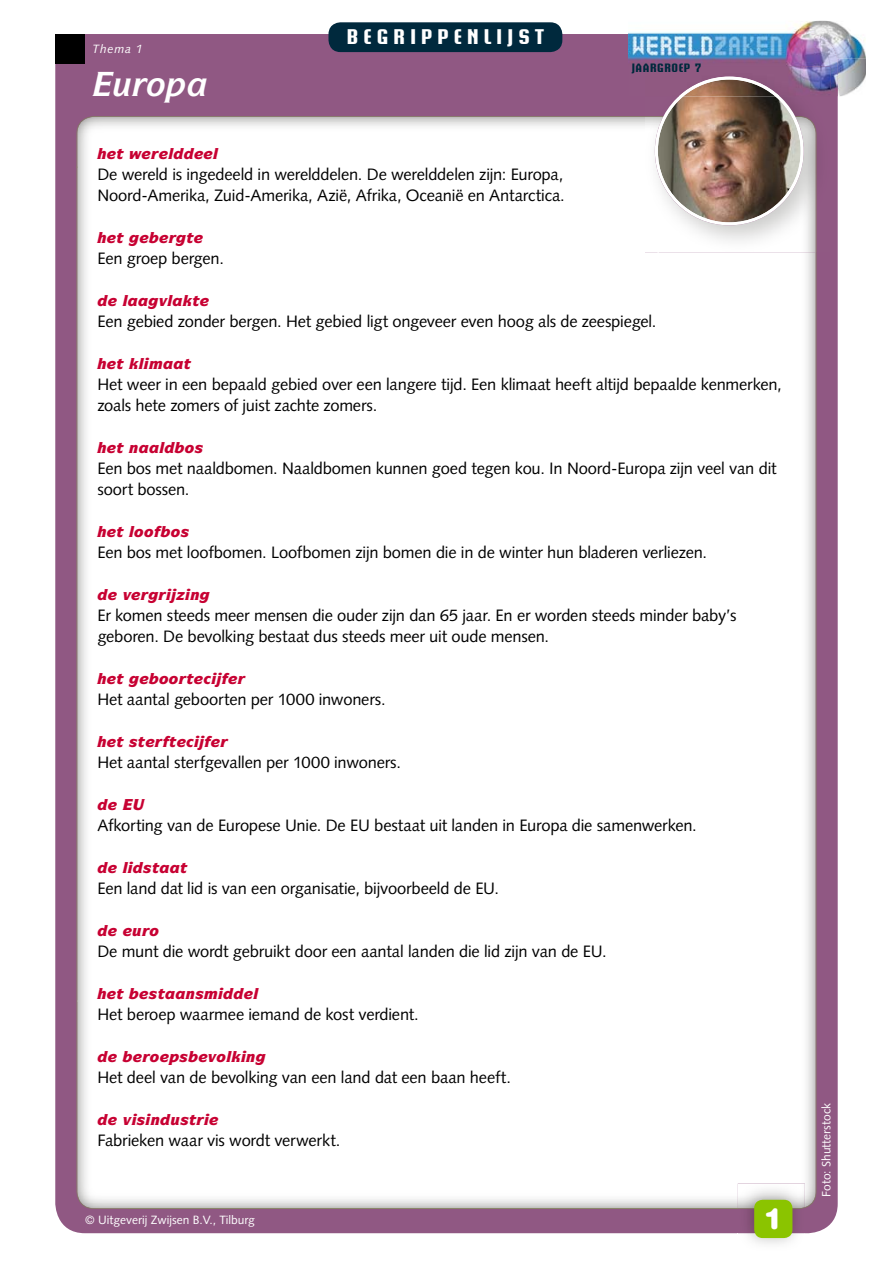
<style>
.page{position:relative;width:893px;height:1263px;background:#fff}
.page>*{position:absolute;margin:0;border:0;box-sizing:border-box;transform-origin:0 0}
.t1{font:900 29.25px "Helvetica Rounded LT Std";color:#fff}
.t2{font:700 21px "Briem Akademi Std";letter-spacing:.25em;color:#fff}
.t3{font:16.5px/21px "Syntax LT Std";letter-spacing:-.015em;color:#000}
.t4{font:italic 900 15px "ITC Symbol Std";color:#c70132}
.t5{font:12px "Syntax LT Std";color:#fff}
.t6{font:700 12px "Briem Akademi Std";letter-spacing:.05em;color:#00293d}
.t7{font:italic 12px "Syntax LT Std";letter-spacing:.07em;color:#fff}
</style>
<div class="page">
<div style="left:55px;top:34px;width:783px;height:1199px;background:#905883;border-radius:30px"></div>
<div style="left:130px;top:168px;width:527px;height:832px;background:#fff"></div>
<div style="left:657px;top:252px;width:148px;height:955px;background:#fff"></div>
<div style="left:130px;top:1000px;width:529px;height:207px;background:#fff"></div>
<img style="left:77px;top:116px;width:568px;height:52px">
<img style="left:77px;top:166px;width:53px;height:1043px">
<img style="left:805px;top:252px;width:11px;height:956px">
<img style="left:128px;top:1207px;width:610px;height:2px">
<img style="left:645px;top:116px;width:171px;height:136px">
<img style="left:655px;top:96px;width:149px;height:129px">
<img style="left:738px;top:1183px;width:67px;height:61px">
<div style="left:754px;top:1200px;width:38px;height:38px;background:#8bc400;border-radius:9px"></div>
<div style="left:328px;top:22px;width:234px;height:30px;background:#00293d;border-radius:12px"></div>
<img style="left:771px;top:21px;width:95px;height:38px">
<img style="left:838px;top:59px;width:28px;height:37px">
<img style="left:629px;top:34px;width:209px;height:62px">
<img style="left:679px;top:77px;width:101px;height:19px">
<div style="left:55px;top:34px;width:30px;height:30px;background:#000"></div>
<svg style="left:130px;top:151px;width:38px;height:8px"></svg>
<svg style="left:174px;top:148px;width:39px;height:11px"></svg>
<svg style="left:98px;top:295px;width:19px;height:11px"></svg>
<svg style="left:128px;top:298px;width:31px;height:11px"></svg>
<svg style="left:165px;top:442px;width:19px;height:11px"></svg>
<svg style="left:97px;top:526px;width:19px;height:11px"></svg>
<svg style="left:154px;top:526px;width:16px;height:11px"></svg>
<svg style="left:98px;top:589px;width:19px;height:11px"></svg>
<svg style="left:200px;top:592px;width:10px;height:11px"></svg>
<svg style="left:97px;top:673px;width:19px;height:11px"></svg>
<svg style="left:129px;top:673px;width:29px;height:14px"></svg>
<svg style="left:178px;top:676px;width:9px;height:8px"></svg>
<svg style="left:194px;top:673px;width:52px;height:14px"></svg>
<svg style="left:97px;top:736px;width:19px;height:11px"></svg>
<svg style="left:98px;top:799px;width:47px;height:11px"></svg>
<svg style="left:98px;top:862px;width:19px;height:11px"></svg>
<svg style="left:127px;top:862px;width:16px;height:11px"></svg>
<svg style="left:98px;top:925px;width:19px;height:11px"></svg>
<svg style="left:97px;top:988px;width:19px;height:11px"></svg>
<svg style="left:129px;top:988px;width:19px;height:11px"></svg>
<svg style="left:231px;top:1051px;width:15px;height:11px"></svg>
<svg style="left:255px;top:1054px;width:11px;height:11px"></svg>
<svg style="left:98px;top:1114px;width:19px;height:11px"></svg>
<svg style="left:131px;top:1114px;width:6px;height:11px"></svg>
<svg style="left:145px;top:1114px;width:6px;height:11px"></svg>
<svg style="left:161px;top:1114px;width:10px;height:11px"></svg>
<svg style="left:196px;top:1114px;width:22px;height:11px"></svg>
<svg style="left:97px;top:148px;width:27px;height:11px"></svg>
<svg style="left:97px;top:232px;width:106px;height:14px"></svg>
<svg style="left:173px;top:295px;width:36px;height:11px"></svg>
<svg style="left:97px;top:358px;width:94px;height:11px"></svg>
<svg style="left:97px;top:442px;width:62px;height:11px"></svg>
<svg style="left:123px;top:589px;width:68px;height:14px"></svg>
<svg style="left:146px;top:736px;width:82px;height:14px"></svg>
<svg style="left:160px;top:863px;width:28px;height:10px"></svg>
<svg style="left:123px;top:928px;width:36px;height:8px"></svg>
<svg style="left:165px;top:988px;width:88px;height:11px"></svg>
<div style="left:98px;top:1051px;width:110px;height:14px;background:#fff"></div>
<p class="t7" style="left:92px;top:41px;width:52px">Thema 1</p>
<p class="t2" style="left:347px;top:25px;width:199px">BEGRIPPENLIJST</p>
<p class="t4" style="left:168px;top:144px;width:6px">●</p>
<p class="t4" style="left:213px;top:144px;width:6px">●</p>
<p class="t3" style="left:97px;top:164px;width:469px">De wereld is ingedeeld in werelddelen. De werelddelen zijn: Europa,<br>Noord-Amerika, Zuid-Amerika, Azië, Afrika, Oceanië en Antarctica.</p>
<p class="t6" style="left:632px;top:61px;width:71px">JAARGROEP 7</p>
<p class="t3" style="left:97px;top:248px;width:128px">Een groep bergen.</p>
<p class="t4" style="left:123px;top:291px;width:51px">● ❖●</p>
<p class="t3" style="left:97px;top:311px;width:561px">Een gebied zonder bergen. Het gebied ligt ongeveer even hoog als de zeespiegel.</p>
<p class="t3" style="left:97px;top:374px;width:686px">Het weer in een bepaald gebied over een langere tijd. Een klimaat heeft altijd bepaalde kenmerken, zoals hete zomers of juist zachte zomers.</p>
<p class="t4" style="left:159px;top:438px;width:45px">● □▲</p>
<p class="t3" style="left:97px;top:458px;width:681px">Een bos met naaldbomen. Naaldbomen kunnen goed tegen kou. In Noord-Europa zijn veel van dit soort bossen.</p>
<p class="t4" style="left:116px;top:522px;width:74px">▼ ●□□ □▲</p>
<p class="t3" style="left:97px;top:542px;width:611px">Een bos met loofbomen. Loofbomen zijn bomen die in de winter hun bladeren verliezen.</p>
<p class="t4" style="left:190px;top:585px;width:11px">■</p>
<p class="t3" style="left:97px;top:605px;width:640px">Er komen steeds meer mensen die ouder zijn dan 65 jaar. En er worden steeds minder baby’s geboren. De bevolking bestaat dus steeds meer uit oude mensen.</p>
<p class="t4" style="left:116px;top:669px;width:79px">▼ □□ ▼</p>
<p class="t3" style="left:97px;top:689px;width:290px">Het aantal geboorten per 1000 inwoners.</p>
<p class="t4" style="left:116px;top:732px;width:30px">▼ ▲▼</p>
<p class="t3" style="left:97px;top:752px;width:305px">Het aantal sterfgevallen per 1000 inwoners.</p>
<p class="t3" style="left:97px;top:815px;width:601px">Afkorting van de Europese Unie. De EU bestaat uit landen in Europa die samenwerken.</p>
<p class="t4" style="left:123px;top:858px;width:38px">● ▲▼</p>
<p class="t3" style="left:97px;top:878px;width:403px">Een land dat lid is van een organisatie, bijvoorbeeld de EU.</p>
<p class="t3" style="left:97px;top:941px;width:511px">De munt die wordt gebruikt door een aantal landen die lid zijn van de EU.</p>
<p class="t4" style="left:116px;top:984px;width:50px">▼ ▲▼</p>
<p class="t4" style="left:253px;top:984px;width:6px">●</p>
<p class="t3" style="left:97px;top:1004px;width:323px">Het beroep waarmee iemand de kost verdient.</p>
<p class="t4" style="left:208px;top:1047px;width:49px">❖□● ■</p>
<p class="t3" style="left:97px;top:1067px;width:415px">Het deel van de bevolking van een land dat een baan heeft.</p>
<p class="t4" style="left:123px;top:1110px;width:75px">❖▲■ ◆▲▼</p>
<p class="t3" style="left:97px;top:1130px;width:245px">Fabrieken waar vis wordt verwerkt.</p>
<p class="t5" style="left:85px;top:1213px;width:171px">© Uitgeverij Zwijsen B.V., Tilburg</p>
<h1 class="t1" style="left:765px;top:1199px;width:17px">1</h1>
<p class="t5" style="left:819px;top:1197px;width:96px;rotate:-90deg">Foto: Shutterstock</p>
</div>
